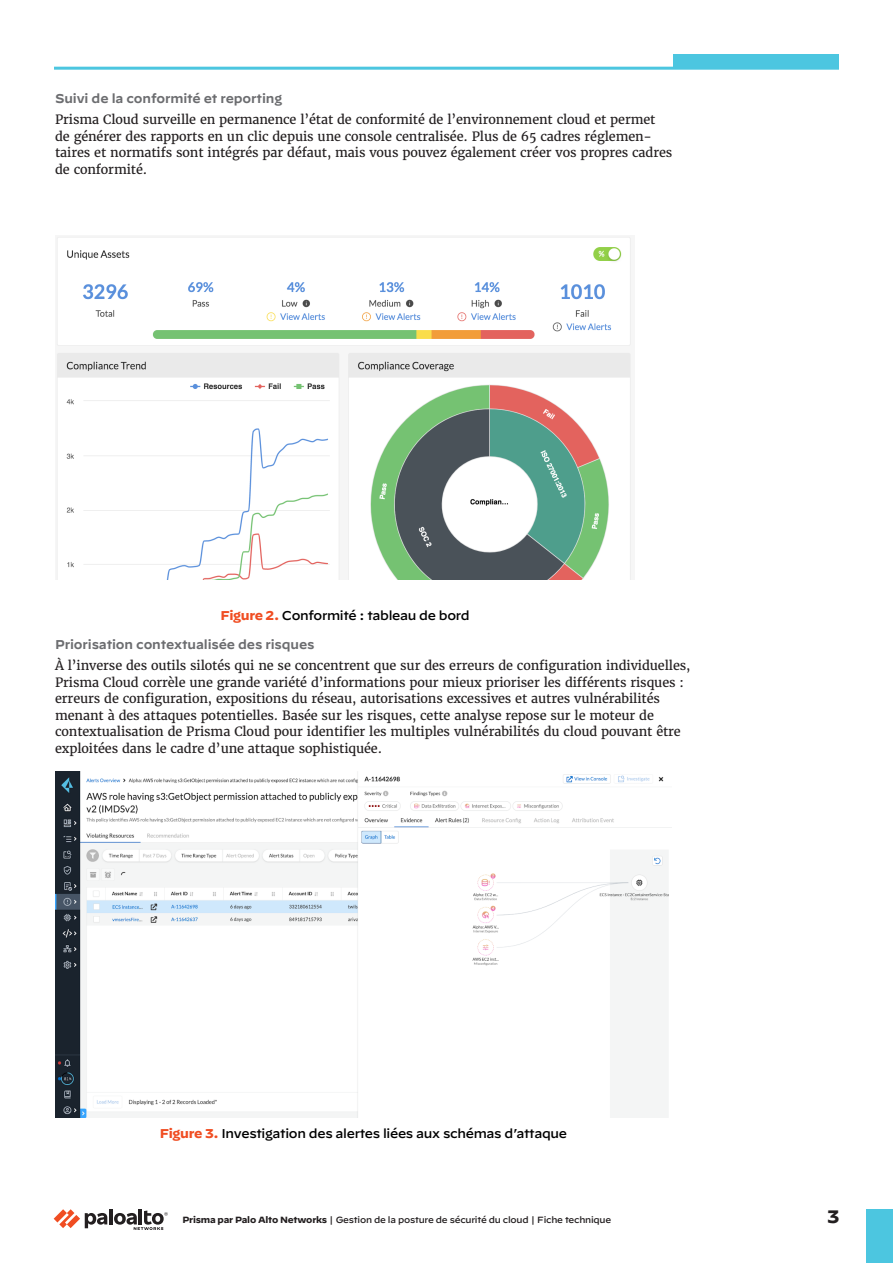
<style>
.page{position:relative;width:893px;height:1263px;background:#fff}
.page>*{position:absolute;margin:0;border:0;box-sizing:border-box;transform-origin:0 0}
.t1{font:700 18px "Decimal";color:#231f20}
.t2{font:12.75px/16.5px "Merriweather";letter-spacing:-.01em;color:#231f20}
.figure-title{font:500 12.75px "Decimal";letter-spacing:-.025em;color:#000}
.Heading_3{font:600 12.75px "Decimal";letter-spacing:-.01em;color:#6c6d70}
.t3{font:500 9px "Decimal";letter-spacing:-.025em;color:#231f20}
.s1{font-weight:700;color:#f04d22}
.s2{font-weight:700}
</style>
<div class="page">
<hr style="left:109px;top:1209px;width:4px;height:15px;background:#231f20">
<svg style="left:54px;top:1209px;width:53px;height:19px"></svg>
<hr style="left:139px;top:1209px;width:3px;height:15px;background:#231f20">
<svg style="left:114px;top:1210px;width:54px;height:20px"></svg>
<div style="left:866px;top:1209px;width:27px;height:54px;background:#4cc6e0"></div>
<div style="left:673px;top:54px;width:166px;height:13px;background:#4cc6e0"></div>
<hr style="left:54px;top:67px;width:785px;height:3px;background:#4cc6e0">
<img style="left:56px;top:236px;width:575px;height:344px">
<img style="left:55px;top:772px;width:617px;height:345px">
<p class="Heading_3" style="left:55px;top:87px;width:228px">Suivi de la conformité et reporting</p>
<p class="t2" style="left:55px;top:111px;width:619px">Prisma Cloud surveille en permanence l’état de conformité de l’environnement cloud et permet de générer des rapports en un clic depuis une console centralisée. Plus de 65 cadres réglemen&shy;taires et normatifs sont intégrés par défaut, mais vous pouvez également créer vos propres cadres de conformité.</p>
<p class="figure-title" style="left:220px;top:603px;width:251px"><span class="s1">Figure 2.</span> Conformité : tableau de bord</p>
<p class="Heading_3" style="left:55px;top:633px;width:261px">Priorisation contextualisée des risques</p>
<p class="t2" style="left:55px;top:657px;width:637px">À l’inverse des outils silotés qui ne se concentrent que sur des erreurs de configuration individuelles, Prisma Cloud corrèle une grande variété d’informations pour mieux prioriser les différents risques : erreurs de configuration, expositions du réseau, autorisations excessives et autres vulnérabilités menant à des attaques potentielles. Basée sur les risques, cette analyse repose sur le moteur de contextualisation de Prisma Cloud pour identifier les multiples vulnérabilités du cloud pouvant être exploitées dans le cadre d’une attaque sophistiquée.</p>
<p class="figure-title" style="left:160px;top:1121px;width:409px"><span class="s1">Figure 3.</span> Investigation des alertes liées aux schémas d’attaque</p>
<p class="t3" style="left:182px;top:1212px;width:430px"><span class="s2">Prisma par Palo Alto Networks</span> | Gestion de la posture de sécurité du cloud | Fiche technique</p>
<h1 class="t1" style="left:827px;top:1207px;width:14px">3</h1>
</div>
